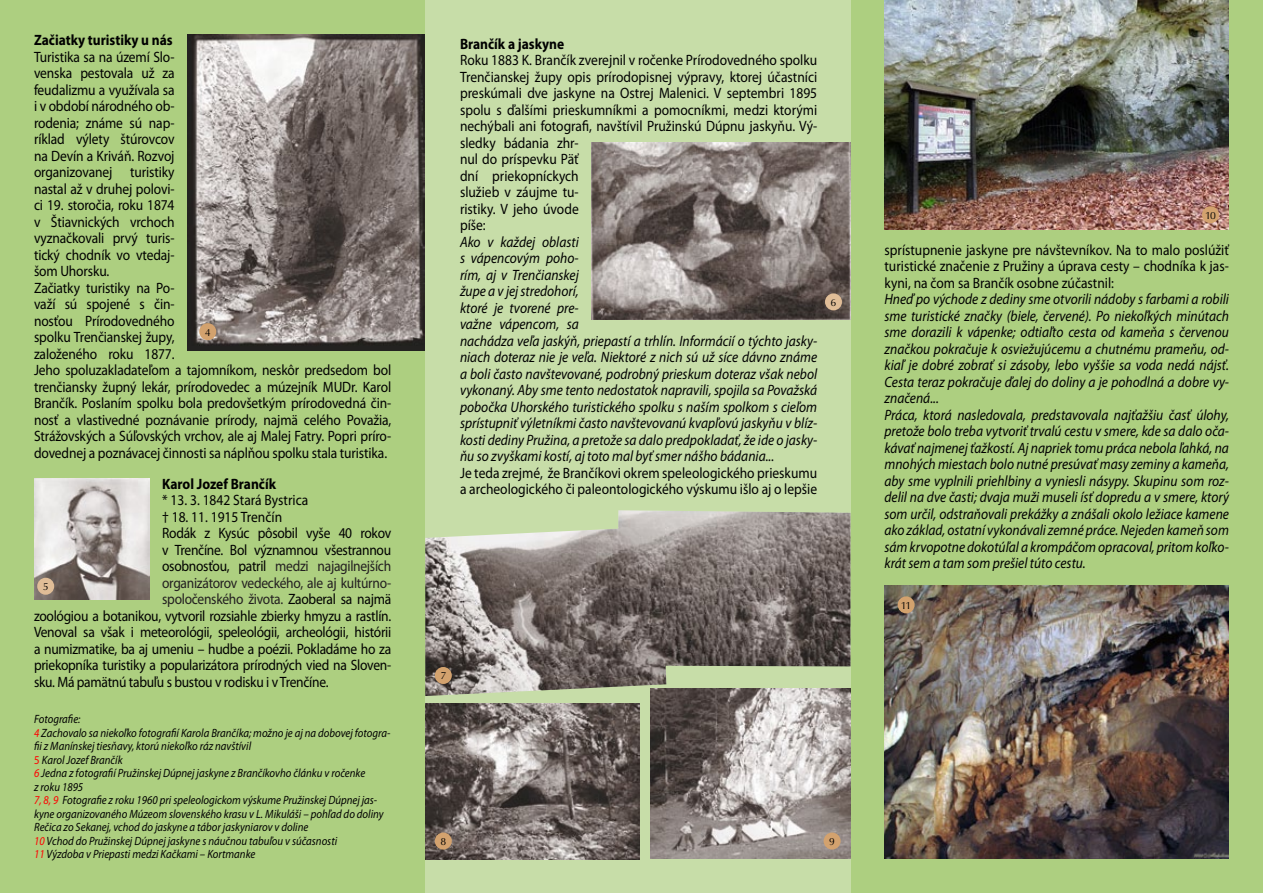
<style>
.page{position:relative;width:1263px;height:893px;background:#fff}
.page>*{position:absolute;margin:0;border:0;box-sizing:border-box;transform-origin:0 0}
.t1{font:15px/16.5px "Myriad Pro";letter-spacing:-.01em;color:#000;scale:.9 1}
.t2{font:italic 15px/16.5px "Myriad Pro";color:#000;scale:.9 1}
.t3{font:15px "Myriad Pro";letter-spacing:-.02em;color:#231f20;scale:.9 1}
.t4{font:700 15px "Myriad Pro";color:#000;scale:.9 1}
.t5{font:italic 12px/13.5px "Myriad Pro";color:#000;scale:.9 1}
.t6{font:10.5px "Classico URWTOT";color:#000}
.s1{color:#000}
.s2{color:#f00}
.s3{font-style:normal;color:#f00}
</style>
<div class="page">
<div style="left:850px;top:0;width:413px;height:893px;background:#adcf80"></div>
<div style="left:0;top:0;width:425px;height:893px;background:#adcf80"></div>
<div style="left:425px;top:0;width:425px;height:893px;background:#c7dda8"></div>
<img style="left:34px;top:479px;width:115px;height:120px">
<div style="left:37px;top:578px;width:17px;height:17px;background:#e0bd97;border-radius:50%"></div>
<img style="left:425px;top:510px;width:425px;height:186px">
<img style="left:884px;top:0;width:345px;height:229px">
<img style="left:884px;top:585px;width:345px;height:274px">
<img style="left:187px;top:34px;width:237px;height:316px">
<div style="left:199px;top:323px;width:17px;height:17px;background:#d3a26e;border-radius:50%"></div>
<img style="left:651px;top:689px;width:199px;height:170px">
<img style="left:425px;top:703px;width:215px;height:156px">
<img style="left:591px;top:142px;width:259px;height:178px">
<div style="left:825px;top:293px;width:17px;height:17px;background:#e0bd97;border-radius:50%"></div>
<div style="left:435px;top:667px;width:17px;height:17px;background:#d3a26e;border-radius:50%"></div>
<div style="left:435px;top:832px;width:17px;height:17px;background:#d3a26e;border-radius:50%"></div>
<div style="left:824px;top:832px;width:17px;height:17px;background:#d3a26e;border-radius:50%"></div>
<div style="left:898px;top:596px;width:17px;height:17px;background:#d3a26e;border-radius:50%"></div>
<div style="left:1202px;top:206px;width:17px;height:17px;background:#d3a26e;border-radius:50%"></div>
<p class="t4" style="left:34px;top:30px;width:156px">Začiatky turistiky u nás</p>
<p class="t1" style="left:34px;top:48px;width:398px">Turistika sa na území Slo-<br>venska pestovala už za<br>feudalizmu a využívala sa<br>i v období národného ob-<br>rodenia; známe sú nap-<br>ríklad výlety štúrovcov<br>na Devín a Kriváň. Rozvoj<br>organizovanej turistiky<br>nastal až v druhej polovi-<br>ci 19. storočia, roku 1874<br>v Štiavnických vrchoch<br>vyznačkovali prvý turis-<br>tický chodník vo vtedaj-<br>šom Uhorsku.<br>Začiatky turistiky na Po-<br>važí sú spojené s čin-<br>nosťou Prírodovedného<br>spolku Trenčianskej župy,<br>založeného roku 1877.<br>Jeho spoluzakladateľom a tajomníkom, neskôr predsedom bol trenčiansky župný lekár, prírodovedec a múzejník MUDr. Karol Brančík. Poslaním spolku bola predovšetkým prírodovedná čin&shy;nosť a vlastivedné poznávanie prírody, najmä celého Považia, Strážovských a Súľovských vrchov, ale aj Malej Fatry. Popri príro&shy;dovednej a poznávacej činnosti sa náplňou spolku stala turistika.</p>
<p class="t4" style="left:162px;top:474px;width:128px">Karol Jozef Brančík</p>
<p class="t1" style="left:162px;top:492px;width:164px">* 13. 3. 1842 Stará Bystrica</p>
<p class="t1" style="left:162px;top:508px;width:135px">† 18. 11. 1915 Trenčín</p>
<p class="t1" style="left:162px;top:525px;width:256px">Rodák z Kysúc pôsobil vyše 40 rokov</p>
<p class="t1" style="left:162px;top:541px;width:256px">v Trenčíne. Bol významnou všestrannou</p>
<p class="t3" style="left:162px;top:557px;width:256px"><span class="s1">osobnosťou, patril</span> medzi najagilnejších</p>
<p class="t3" style="left:162px;top:573px;width:256px">organizátorov vedeckého, ale aj kultúrno-</p>
<p class="t3" style="left:162px;top:590px;width:256px">spoločenského života. <span class="s1">Zaoberal sa najmä</span></p>
<p class="t1" style="left:34px;top:607px;width:398px">zoológiou a botanikou, vytvoril rozsiahle zbierky hmyzu a rastlín.</p>
<p class="t1" style="left:34px;top:624px;width:398px">Venoval sa však i meteorológii, speleológii, archeológii, histórii</p>
<p class="t1" style="left:34px;top:640px;width:398px">a numizmatike, ba aj umeniu – hudbe a poézii. Pokladáme ho za</p>
<p class="t1" style="left:34px;top:657px;width:398px">priekopníka turistiky a popularizátora prírodných vied na Sloven-</p>
<p class="t1" style="left:34px;top:673px;width:329px">sku. Má pamätnú tabuľu s bustou v rodisku i v Trenčíne.</p>
<p class="t6" style="left:205px;top:325px;width:7px">4</p>
<p class="t6" style="left:43px;top:580px;width:7px">5</p>
<p class="t5" style="left:34px;top:712px;width:398px">Fotografie:<br><span class="s2">4</span> Zachovalo sa niekoľko fotografií Karola Brančíka; možno je aj na dobovej fotogra&shy;fii z Manínskej tiesňavy, ktorú niekoľko ráz navštívil<br><span class="s3">5</span> Karol Jozef Brančík<br><span class="s2">6</span> Jedna z fotografií Pružinskej Dúpnej jaskyne z Brančíkovho článku v ročenke<br>z roku 1895<br><span class="s2">7, 8, 9</span> Fotografie z roku 1960 pri speleologickom výskume Pružinskej Dúpnej jas&shy;kyne organizovaného Múzeom slovenského krasu v L. Mikuláši – pohľad do doliny Rečica zo Sekanej, vchod do jaskyne a tábor jaskyniarov v doline<br><span class="s2">10</span> Vchod do Pružinskej Dúpnej jaskyne s náučnou tabuľou v súčasnosti<br><span class="s2">11</span> Výzdoba v Priepasti medzi Kačkami – Kortmanke</p>
<p class="t4" style="left:460px;top:34px;width:117px">Brančík a jaskyne</p>
<p class="t1" style="left:460px;top:52px;width:398px">Roku 1883 K. Brančík zverejnil v ročenke Prírodovedného spolku Trenčianskej župy opis prírodopisnej výpravy, ktorej účastníci preskúmali dve jaskyne na Ostrej Malenici. V septembri 1895 spolu s ďalšími prieskumníkmi a pomocníkmi, medzi ktorými nechýbali ani fotografi, navštívil Pružinskú Dúpnu jaskyňu. Vý&shy;sledky bádania zhr-<br>nul do príspevku Päť<br>dní priekopníckych<br>služieb v záujme tu-<br>ristiky. V jeho úvode<br>píše:</p>
<p class="t2" style="left:460px;top:233px;width:398px">Ako v každej oblasti<br>s vápencovým poho-<br>rím, aj v Trenčianskej<br>župe a v jej stredohorí,<br>ktoré je tvorené pre-<br>važne vápencom, sa<br>nachádza veľa jaskýň, priepastí a trhlín. Informácií o týchto jasky&shy;niach doteraz nie je veľa. Niektoré z nich sú už síce dávno známe a boli často navštevované, podrobný prieskum doteraz však nebol vykonaný. Aby sme tento nedostatok napravili, spojila sa Považská pobočka Uhorského turistického spolku s naším spolkom s cieľom sprístupniť výletníkmi často navštevovanú kvapľovú jaskyňu v blíz&shy;kosti dediny Pružina, a pretože sa dalo predpokladať, že ide o jasky&shy;ňu so zvyškami kostí, aj toto mal byť smer nášho bádania...</p>
<p class="t1" style="left:460px;top:464px;width:398px">Je teda zrejmé, že Brančíkovi okrem speleologického prieskumu a archeologického či paleontologického výskumu išlo aj o lepšie</p>
<p class="t6" style="left:830px;top:296px;width:7px">6</p>
<p class="t6" style="left:440px;top:669px;width:7px">7</p>
<p class="t6" style="left:1205px;top:208px;width:13px">10</p>
<p class="t1" style="left:884px;top:241px;width:384px;text-align:justify">sprístupnenie jaskyne pre návštevníkov. Na to malo poslúžiť turistické značenie z Pružiny a úprava cesty – chodníka k jas&shy;kyni, na čom sa Brančík osobne zúčastnil:</p>
<p class="t2" style="left:884px;top:291px;width:384px">Hneď po východe z dediny sme otvorili nádoby s farbami a robili sme turistické značky (biele, červené). Po niekoľkých minútach sme dorazili k vápenke; odtiaľto cesta od kameňa s červenou značkou pokračuje k osviežujúcemu a chutnému prameňu, od&shy;kiaľ je dobré zobrať si zásoby, lebo vyššie sa voda nedá nájsť.<br>Cesta teraz pokračuje ďalej do doliny a je pohodlná a dobre vy&shy;značená...<br>Práca, ktorá nasledovala, predstavovala najťažšiu časť úlohy, pretože bolo treba vytvoriť trvalú cestu v smere, kde sa dalo oča&shy;kávať najmenej ťažkostí. Aj napriek tomu práca nebola ľahká, na mnohých miestach bolo nutné presúvať masy zeminy a kameňa, aby sme vyplnili priehlbiny a vyniesli násypy. Skupinu som roz&shy;delil na dve časti; dvaja muži museli ísť dopredu a v smere, ktorý som určil, odstraňovali prekážky a znášali okolo ležiace kamene ako základ, ostatní vykonávali zemné práce. Nejeden kameň som sám krvopotne dokotúľal a krompáčom opracoval, pritom koľko&shy;krát sem a tam som prešiel túto cestu.</p>
<p class="t6" style="left:901px;top:599px;width:12px">11</p>
<p class="t6" style="left:440px;top:835px;width:7px">8</p>
<p class="t6" style="left:829px;top:835px;width:7px">9</p>
</div>
